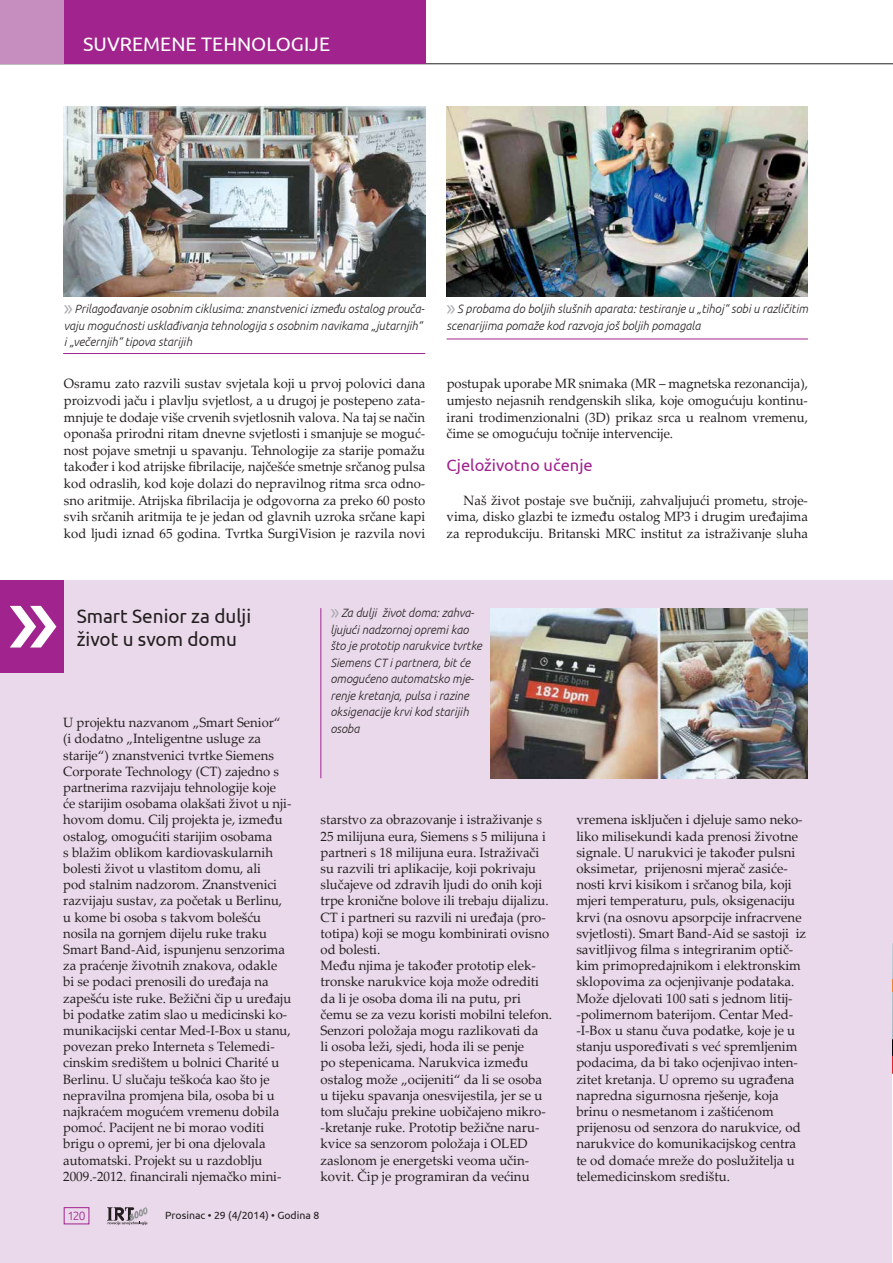
<style>
.page{position:relative;width:893px;height:1263px;background:#fff}
.page>*{position:absolute;margin:0;border:0;box-sizing:border-box;transform-origin:0 0}
.t1{font:19.5px/23.4px "Ubuntu";color:#231f20}
.t2{font:19.5px "Ubuntu";color:#fff}
.t3{font:16.5px "Ubuntu";color:#a0238e}
.t4{font:13.5px/16.2px "Palatino Linotype";color:#231f20}
.t5{font:italic 300 12px/16.5px "Ubuntu";color:#231f20}
.t6{font:300 12px "Ubuntu";color:#a0238e}
.t7{font:10.5px "Ubuntu";color:#231f20}
.s1{font-family:"Myriad Pro";font-weight:400;font-style:normal;font-size:22.5px;color:#a8a9ad}
</style>
<div class="page">
<div style="left:0;top:581px;width:892px;height:682px;background:#ead9ea"></div>
<svg style="left:107px;top:1207px;width:40px;height:18px"></svg>
<hr style="left:0;top:63px;width:893px;height:1px;background:#231f20">
<div style="left:64px;top:1207px;width:25px;height:17px;border:1px solid #a0238e"></div>
<div style="left:0;top:0;width:64px;height:64px;background:#c68ebf"></div>
<div style="left:64px;top:0;width:361px;height:64px;background:#a0238e"></div>
<div style="left:0;top:581px;width:63px;height:92px;background:#a0238e"></div>
<img style="left:491px;top:608px;width:317px;height:170px">
<img style="left:64px;top:107px;width:361px;height:190px">
<img style="left:447px;top:107px;width:361px;height:190px">
<hr style="left:63px;top:353px;width:362px;height:1px;background:#a0238e">
<hr style="left:447px;top:339px;width:361px;height:1px;background:#a0238e">
<hr style="left:320px;top:608px;width:1px;height:170px;background:#a0238e">
<img style="left:892px;top:945px;width:1px;height:93px">
<svg style="left:892px;top:979px;width:1px;height:13px"></svg>
<svg style="left:892px;top:1038px;width:1px;height:36px"></svg>
<h1 class="t2" style="left:83px;top:32px;width:248px">SUVREMENE TEHNOLOGIJE</h1>
<p class="t5" style="left:64px;top:300px;width:362px"><span class="s1">»</span>Prilagođavanje osobnim ciklusima: znanstvenici između ostalog prouča&shy;vaju mogućnosti usklađivanja tehnologija s osobnim navikama „jutarnjih“ i „večernjih“ tipova starijih</p>
<p class="t5" style="left:447px;top:300px;width:363px"><span class="s1">»</span> S probama do boljih slušnih aparata: testiranje u „tihoj“ sobi u različitim scenarijima pomaže kod razvoja još boljih pomagala</p>
<p class="t4" style="left:64px;top:375px;width:363px;line-height:16.6px;text-align:justify">Osramu zato razvili sustav svjetala koji u prvoj polovici dana proizvodi jaču i plavlju svjetlost, a u drugoj je postepeno zata&shy;mnjuje te dodaje više crvenih svjetlosnih valova. Na taj se način oponaša prirodni ritam dnevne svjetlosti i smanjuje se moguć&shy;nost pojave smetnji u spavanju. Tehnologije za starije pomažu također i kod atrijske fibrilacije, najčešće smetnje srčanog pulsa kod odraslih, kod koje dolazi do nepravilnog ritma srca odno&shy;sno aritmije. Atrijska fibrilacija je odgovorna za preko 60 posto svih srčanih aritmija te je jedan od glavnih uzroka srčane kapi kod ljudi iznad 65 godina. Tvrtka SurgiVision je razvila novi</p>
<p class="t4" style="left:447px;top:375px;width:363px;line-height:16.6px;text-align:justify">postupak uporabe MR snimaka (MR – magnetska rezonancija), umjesto nejasnih rendgenskih slika, koje omogućuju kontinu&shy;irani trodimenzionalni (3D) prikaz srca u realnom vremenu, čime se omogućuju točnije intervencije.</p>
<p class="t3" style="left:447px;top:455px;width:148px">Cjeloživotno učenje</p>
<p class="t4" style="left:447px;top:491px;width:363px;line-height:16.6px;text-align:justify;text-indent:17px">Naš život postaje sve bučniji, zahvaljujući prometu, stroje&shy;vima, disko glazbi te između ostalog MP3 i drugim uređajima za reprodukciju. Britanski MRC institut za istraživanje sluha</p>
<h1 class="t1" style="left:77px;top:603px;width:176px">Smart Senior za dulji život u svom domu</h1>
<p class="t4" style="left:63px;top:714px;width:230px">U projektu nazvanom „Smart Senior“ (i dodatno „Inteligentne usluge za starije“) znanstvenici tvrtke Siemens Corporate Technology (CT) zajedno s partnerima razvijaju tehnologije koje će starijim osobama olakšati život u nji&shy;hovom domu. Cilj projekta je, između ostalog, omogućiti starijim osobama<br>s blažim oblikom kardiovaskularnih bolesti život u vlastitom domu, ali<br>pod stalnim nadzorom. Znanstvenici razvijaju sustav, za početak u Berlinu, u kome bi osoba s takvom bolešću nosila na gornjem dijelu ruke traku Smart Band-Aid, ispunjenu senzorima za praćenje životnih znakova, odakle bi se podaci prenosili do uređaja na zapešću iste ruke. Bežični čip u uređaju bi podatke zatim slao u medicinski ko&shy;munikacijski centar Med-I-Box u stanu, povezan preko Interneta s Telemedi&shy;cinskim središtem u bolnici Charité u Berlinu. U slučaju teškoća kao što je nepravilna promjena bila, osoba bi u najkraćem mogućem vremenu dobila pomoć. Pacijent ne bi morao voditi brigu o opremi, jer bi ona djelovala automatski. Projekt su u razdoblju 2009.-2012. financirali njemačko mini-</p>
<p class="t5" style="left:330px;top:604px;width:153px"><span class="s1">»</span>Za dulji život doma: zahva&shy;ljujući nadzornoj opremi kao što je prototip narukvice tvrtke<br>Siemens CT i partnera, bit će omogućeno automatsko mje&shy;renje kretanja, pulsa i razine oksigenacije krvi kod starijih osoba</p>
<p class="t4" style="left:321px;top:811px;width:233px">starstvo za obrazovanje i istraživanje s 25 milijuna eura, Siemens s 5 milijuna i partneri s 18 milijuna eura. Istraživači su razvili tri aplikacije, koji pokrivaju slučajeve od zdravih ljudi do onih koji trpe kronične bolove ili trebaju dijalizu.<br>CT i partneri su razvili ni uređaja (pro&shy;totipa) koji se mogu kombinirati ovisno od bolesti.<br>Među njima je također prototip elek&shy;tronske narukvice koja može odrediti da li je osoba doma ili na putu, pri čemu se za vezu koristi mobilni telefon.<br>Senzori položaja mogu razlikovati da<br>li osoba leži, sjedi, hoda ili se penje<br>po stepenicama. Narukvica između ostalog može „ocijeniti“ da li se osoba u tijeku spavanja onesvijestila, jer se u tom slučaju prekine uobičajeno mikro--kretanje ruke. Prototip bežične naru&shy;kvice sa senzorom položaja i OLED zaslonom je energetski veoma učin&shy;kovit. Čip je programiran da većinu</p>
<p class="t4" style="left:576px;top:811px;width:231px">vremena isključen i djeluje samo neko&shy;liko milisekundi kada prenosi životne signale. U narukvici je također pulsni oksimetar, prijenosni mjerač zasiće&shy;nosti krvi kisikom i srčanog bila, koji mjeri temperaturu, puls, oksigenaciju krvi (na osnovu apsorpcije infracrvene svjetlosti). Smart Band-Aid se sastoji iz savitljivog filma s integriranim optič&shy;kim primopredajnikom i elektronskim sklopovima za ocjenjivanje podataka.<br>Može djelovati 100 sati s jednom litij--polimernom baterijom. Centar Med--I-Box u stanu čuva podatke, koje je u stanju uspoređivati s već spremljenim podacima, da bi tako ocjenjivao inten&shy;zitet kretanja. U opremo su ugrađena napredna sigurnosna rješenje, koja brinu o nesmetanom i zaštićenom prijenosu od senzora do narukvice, od narukvice do komunikacijskog centra te od domaće mreže do poslužitelja u telemedicinskom središtu.</p>
<p class="t6" style="left:67px;top:1208px;width:20px">120</p>
<p class="t7" style="left:165px;top:1209px;width:156px">Prosinac • 29 (4/2014) • Godina 8</p>
</div>
